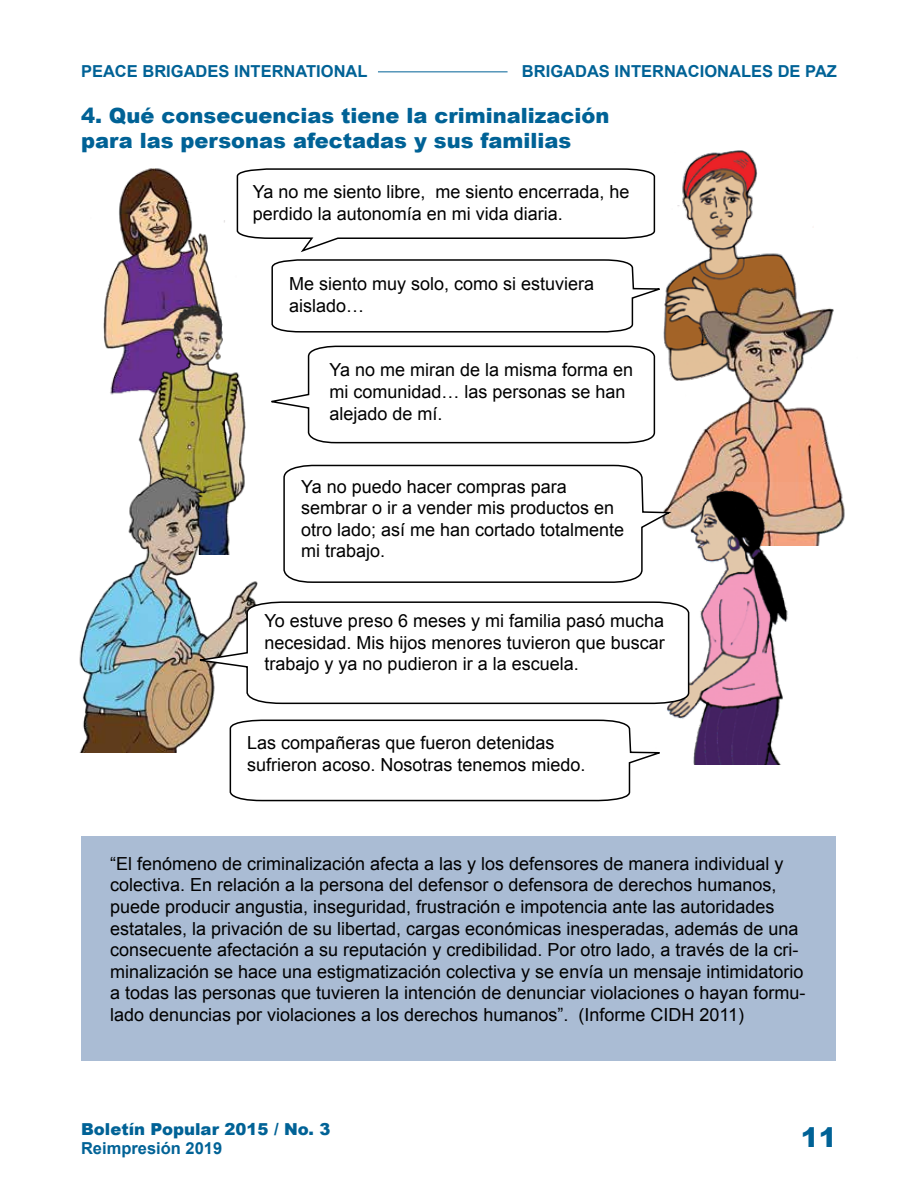
<style>
.page{position:relative;width:918px;height:1188px;background:#fff}
.page>*{position:absolute;margin:0;border:0;box-sizing:border-box;transform-origin:0 0}
.t1{font:900 27px "Arial";color:#006296}
.t2{font:900 21px/25.2px "Arial";color:#006296}
.t3{font:18px/21.6px "Arial";color:#000}
.t4{font:700 16.5px "Arial";color:#006296}
.t5{font:900 16.5px "Arial";color:#006296}
</style>
<div class="page">
<hr style="left:378px;top:71px;width:130px;height:1px;background:#006296">
<div style="left:82px;top:836px;width:754px;height:224px;background:#aabcd4"></div>
<img style="left:103px;top:168px;width:122px;height:227px">
<img style="left:668px;top:150px;width:146px;height:135px">
<img style="left:125px;top:300px;width:121px;height:167px">
<img style="left:79px;top:467px;width:179px;height:285px">
<img style="left:663px;top:285px;width:182px;height:249px">
<img style="left:667px;top:482px;width:153px;height:283px">
<svg style="left:236px;top:168px;width:424px;height:165px"></svg>
<svg style="left:229px;top:719px;width:431px;height:83px"></svg>
<svg style="left:283px;top:371px;width:388px;height:213px"></svg>
<svg style="left:271px;top:345px;width:385px;height:99px"></svg>
<svg style="left:190px;top:601px;width:500px;height:104px"></svg>
<p class="t4" style="left:81px;top:61px;width:288px">PEACE BRIGADES INTERNATIONAL</p>
<p class="t4" style="left:522px;top:61px;width:317px">BRIGADAS INTERNACIONALES DE PAZ</p>
<p class="t2" style="left:81px;top:102px;width:530px">4. Qué consecuencias tiene la criminalización para las personas afectadas y sus familias</p>
<p class="t3" style="left:253px;top:181px;width:378px">Ya no me siento libre, me siento encerrada, he perdido la autonomía en mi vida diaria.</p>
<p class="t3" style="left:289px;top:273px;width:307px">Me siento muy solo, como si estuviera aislado…</p>
<p class="t3" style="left:330px;top:359px;width:305px">Ya no me miran de la misma forma en mi comunidad… las personas se han alejado de mí.</p>
<p class="t3" style="left:301px;top:476px;width:325px">Ya no puedo hacer compras para sembrar o ir a vender mis productos en otro lado; así me han cortado totalmente mi trabajo.</p>
<p class="t3" style="left:265px;top:610px;width:402px;text-align:justify">Yo estuve preso 6 meses y mi familia pasó mucha necesidad. Mis hijos menores tuvieron que buscar trabajo y ya no pudieron ir a la escuela.</p>
<p class="t3" style="left:247px;top:732px;width:340px">Las compañeras que fueron detenidas sufrieron acoso. Nosotras tenemos miedo.</p>
<p class="t3" style="left:110px;top:853px;width:697px">“El fenómeno de criminalización afecta a las y los defensores de manera individual y colectiva. En relación a la persona del defensor o defensora de derechos humanos, puede producir angustia, inseguridad, frustración e impotencia ante las autoridades estatales, la privación de su libertad, cargas económicas inesperadas, además de una consecuente afectación a su reputación y credibilidad. Por otro lado, a través de la cri&shy;minalización se hace una estigmatización colectiva y se envía un mensaje intimidatorio a todas las personas que tuvieren la intención de denunciar violaciones o hayan formu&shy;lado denuncias por violaciones a los derechos humanos”. (Informe CIDH 2011)</p>
<p class="t5" style="left:81px;top:1117px;width:251px">Boletín Popular 2015 / No. 3</p>
<p class="t4" style="left:81px;top:1138px;width:143px">Reimpresión 2019</p>
<h1 class="t1" style="left:801px;top:1118px;width:38px">11</h1>
</div>
